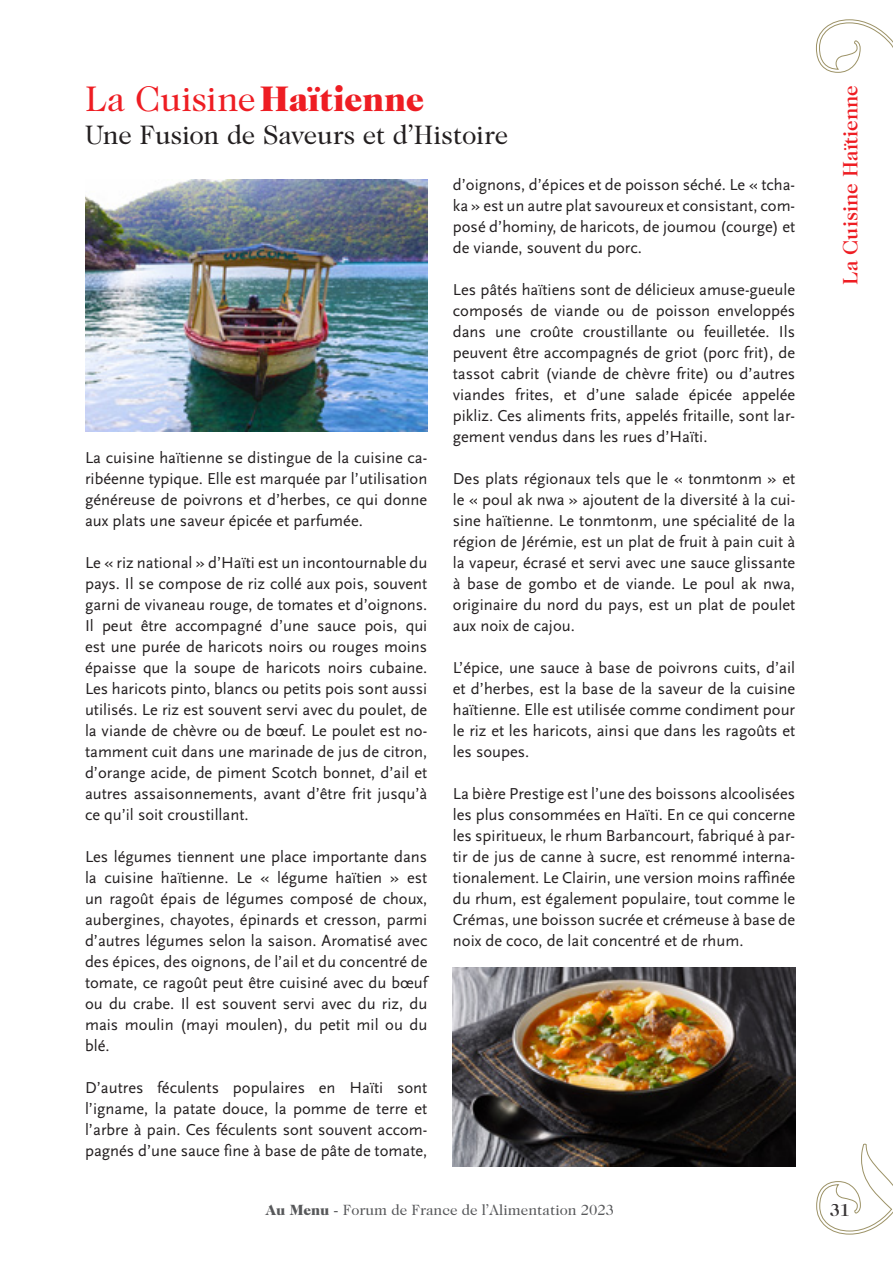
<style>
.page{position:relative;width:893px;height:1263px;background:#fff}
.page>*{position:absolute;margin:0;border:0;box-sizing:border-box;transform-origin:0 0}
.t1{font:36px "Caslon 224 Std";letter-spacing:-.005em;color:#ee1d23}
.t2{font:27px "Caslon 224 Std";letter-spacing:-.01em;color:#231f20}
.t3{font:500 21px "Caslon 224 Std";color:#ee1d23}
.t4{font:500 18px "Caslon 224 Std";color:#231f20}
.t5{font:16.5px/21px "Scala Sans Regular LF";color:#231f20;text-align:justify}
.t6{font:15px "Caslon 224 Std";color:#57585a}
.s1{font-weight:900}
</style>
<div class="page">
<svg style="left:816px;top:1144px;width:77px;height:91px"></svg>
<svg style="left:816px;top:19px;width:77px;height:54px"></svg>
<img style="left:85px;top:180px;width:342px;height:252px">
<img style="left:453px;top:967px;width:342px;height:199px">
<h1 class="t1" style="left:85px;top:78px;width:341px">La Cuisine<span class="s1">Haïtienne</span></h1>
<h2 class="t2" style="left:85px;top:119px;width:425px">Une Fusion de Saveurs et d’Histoire</h2>
<p class="t5" style="left:453px;top:174px;width:344px">d’oignons, d’épices et de poisson séché. Le « tcha&shy;ka » est un autre plat savoureux et consistant, com&shy;posé d’hominy, de haricots, de joumou (courge) et de viande, souvent du porc.</p>
<p class="t5" style="left:453px;top:279px;width:344px">Les pâtés haïtiens sont de délicieux amuse-gueule composés de viande ou de poisson enveloppés dans une croûte croustillante ou feuilletée. Ils peuvent être accompagnés de griot (porc frit), de tassot cabrit (viande de chèvre frite) ou d’autres viandes frites, et d’une salade épicée appelée pikliz. Ces aliments frits, appelés fritaille, sont lar&shy;gement vendus dans les rues d’Haïti.</p>
<p class="t5" style="left:453px;top:469px;width:344px">Des plats régionaux tels que le « tonmtonm » et le « poul ak nwa » ajoutent de la diversité à la cui&shy;sine haïtienne. Le tonmtonm, une spécialité de la région de Jérémie, est un plat de fruit à pain cuit à la vapeur, écrasé et servi avec une sauce glissante à base de gombo et de viande. Le poul ak nwa, originaire du nord du pays, est un plat de poulet aux noix de cajou.</p>
<p class="t5" style="left:453px;top:658px;width:344px">L’épice, une sauce à base de poivrons cuits, d’ail et d’herbes, est la base de la saveur de la cuisine haïtienne. Elle est utilisée comme condiment pour le riz et les haricots, ainsi que dans les ragoûts et les soupes.</p>
<p class="t5" style="left:453px;top:784px;width:344px">La bière Prestige est l’une des boissons alcoolisées les plus consommées en Haïti. En ce qui concerne les spiritueux, le rhum Barbancourt, fabriqué à par&shy;tir de jus de canne à sucre, est renommé interna&shy;tionalement. Le Clairin, une version moins raffinée du rhum, est également populaire, tout comme le Crémas, une boisson sucrée et crémeuse à base de noix de coco, de lait concentré et de rhum.</p>
<p class="t5" style="left:85px;top:447px;width:344px">La cuisine haïtienne se distingue de la cuisine ca&shy;ribéenne typique. Elle est marquée par l’utilisation généreuse de poivrons et d’herbes, ce qui donne aux plats une saveur épicée et parfumée.</p>
<p class="t5" style="left:85px;top:552px;width:344px">Le « riz national » d’Haïti est un incontournable du pays. Il se compose de riz collé aux pois, souvent garni de vivaneau rouge, de tomates et d’oignons.<br>Il peut être accompagné d’une sauce pois, qui est une purée de haricots noirs ou rouges moins épaisse que la soupe de haricots noirs cubaine.<br>Les haricots pinto, blancs ou petits pois sont aussi utilisés. Le riz est souvent servi avec du poulet, de la viande de chèvre ou de bœuf. Le poulet est no&shy;tamment cuit dans une marinade de jus de citron, d’orange acide, de piment Scotch bonnet, d’ail et autres assaisonnements, avant d’être frit jusqu’à ce qu’il soit croustillant.</p>
<p class="t5" style="left:85px;top:847px;width:344px">Les légumes tiennent une place importante dans la cuisine haïtienne. Le « légume haïtien » est un ragoût épais de légumes composé de choux, aubergines, chayotes, épinards et cresson, parmi d’autres légumes selon la saison. Aromatisé avec des épices, des oignons, de l’ail et du concentré de tomate, ce ragoût peut être cuisiné avec du bœuf ou du crabe. Il est souvent servi avec du riz, du mais moulin (mayi moulen), du petit mil ou du blé.</p>
<p class="t5" style="left:85px;top:1078px;width:344px">D’autres féculents populaires en Haïti sont l’igname, la patate douce, la pomme de terre et l’arbre à pain. Ces féculents sont souvent accom&shy;pagnés d’une sauce fine à base de pâte de tomate,</p>
<p class="t3" style="left:838px;top:285px;width:201px;rotate:-90deg">La Cuisine Haïtienne</p>
<p class="t6" style="left:266px;top:1201px;width:350px"><span class="s1">Au Menu</span> - Forum de France de l’Alimentation 2023</p>
<p class="t4" style="left:829px;top:1200px;width:22px">31</p>
</div>
